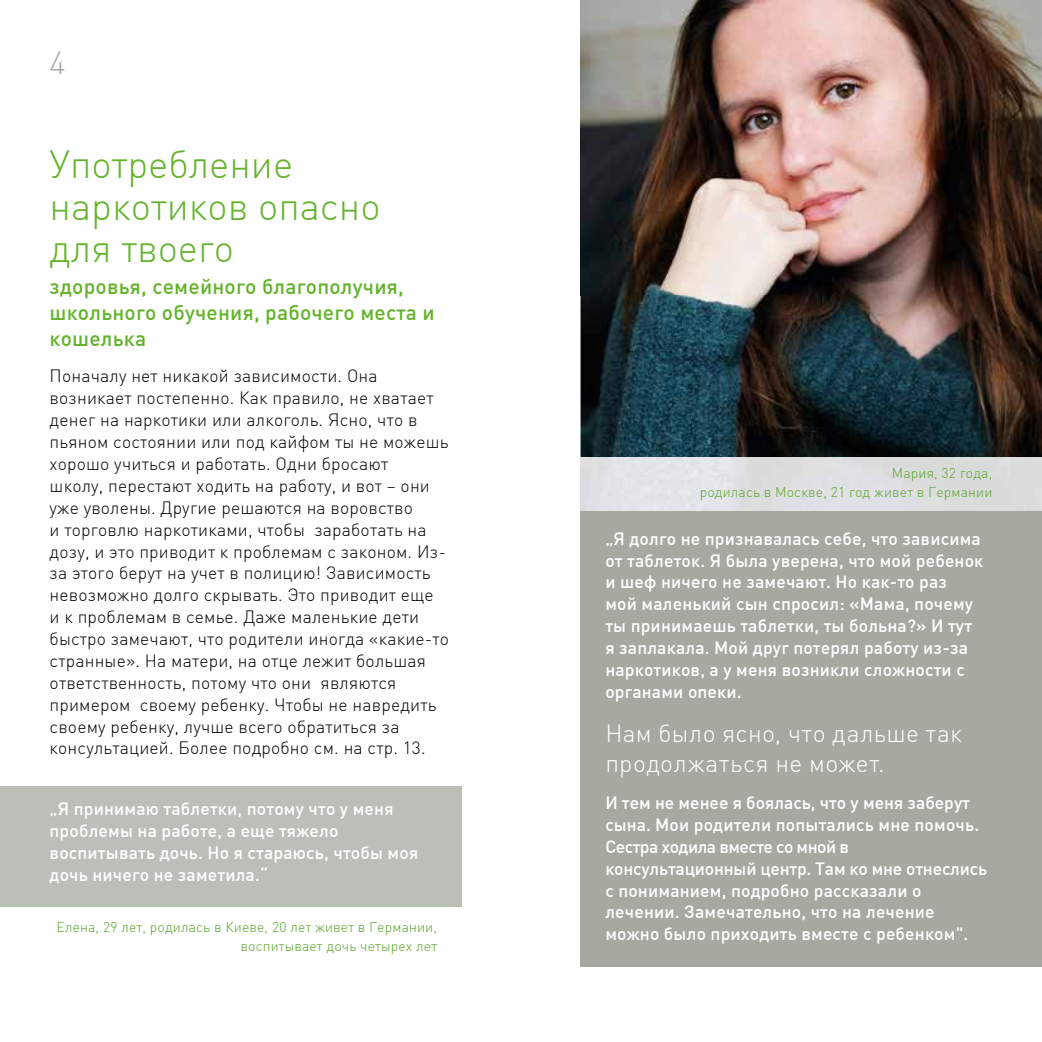
<style>
.page{position:relative;width:1042px;height:1042px;background:#fff}
.page>*{position:absolute;margin:0;border:0;box-sizing:border-box;transform-origin:0 0}
.t1{font:300 38.5px/42px "DIN Offc Pro";color:#64b32c}
.t2{font:300 31.5px "DIN Offc Pro";color:#a4aaa0}
.t3{font:300 24.5px/29.8px "DIN Offc Pro";letter-spacing:.02em;color:#fff}
.t4{font:500 21px/26.2px "DIN Offc Pro";letter-spacing:.01em;color:#64b32c}
.t5{font:300 17.5px/21.9px "DIN Offc Pro";letter-spacing:.01em;color:#000}
.t6{font:500 17.5px/21.9px "DIN Offc Pro";letter-spacing:.01em;color:#fff}
.t7{font:300 14px/19.2px "DIN Offc Pro";letter-spacing:.01em;color:#5ba42a;text-align:right}
</style>
<div class="page">
<img style="left:580px;top:0;width:289px;height:458px">
<img style="left:869px;top:0;width:173px;height:458px">
<div style="left:0;top:786px;width:461px;height:120px;background:#bac0b7"></div>
<div style="left:580px;top:511px;width:462px;height:456px;background:#a4aaa0"></div>
<h2 class="t2" style="left:50px;top:38px;width:18px">4</h2>
<h1 class="t1" style="left:50px;top:140px;width:333px">Употребление наркотиков опасно для твоего</h1>
<p class="t4" style="left:50px;top:270px;width:387px">здоровья, семейного благополучия, школьного обучения, рабочего места и кошелька</p>
<p class="t5" style="left:50px;top:364px;width:401px">Поначалу нет никакой зависимости. Она возникает постепенно. Как правило, не хватает денег на наркотики или алкоголь. Ясно, что в пьяном состоянии или под кайфом ты не можешь хорошо учиться и работать. Одни бросают<br>школу, перестают ходить на работу, и вот – они уже уволены. Другие решаются на воровство<br>и торговлю наркотиками, чтобы заработать на дозу, и это приводит к проблемам с законом. Из&shy;за этого берут на учет в полицию! Зависимость невозможно долго скрывать. Это приводит еще<br>и к проблемам в семье. Даже маленькие дети быстро замечают, что родители иногда «какие-то странные». На матери, на отце лежит большая ответственность, потому что они являются примером своему ребенку. Чтобы не навредить своему ребенку, лучше всего обратиться за консультацией. Более подробно см. на стр. 13.</p>
<p class="t6" style="left:50px;top:796px;width:370px">„Я принимаю таблетки, потому что у меня проблемы на работе, а еще тяжело воспитывать дочь. Но я стараюсь, чтобы моя дочь ничего не заметила.“</p>
<p class="t7" style="left:57px;top:916px;width:382px">Елена, 29 лет, родилась в Киеве, 20 лет живет в Германии, воспитывает дочь четырех лет</p>
<p class="t7" style="left:700px;top:462px;width:294px">Мария, 32 года,<br>родилась в Москве, 21 год живет в Германии</p>
<p class="t6" style="left:605px;top:525px;width:379px">„Я долго не признавалась себе, что зависима от таблеток. Я была уверена, что мой ребенок и шеф ничего не замечают. Но как-то раз<br>мой маленький сын спросил: «Мама, почему ты принимаешь таблетки, ты больна?» И тут я заплакала. Мой друг потерял работу из-за наркотиков, а у меня возникли сложности с органами опеки.</p>
<h3 class="t3" style="left:605px;top:716px;width:358px">Нам было ясно, что дальше так продолжаться не может.</h3>
<p class="t6" style="left:605px;top:789px;width:383px">И тем не менее я боялась, что у меня заберут сына. Мои родители попытались мне помочь.<br>Сестра ходила вместе со мной в консультационный центр. Там ко мне отнеслись с пониманием, подробно рассказали о лечении. Замечательно, что на лечение можно было приходить вместе с ребенком".</p>
</div>
